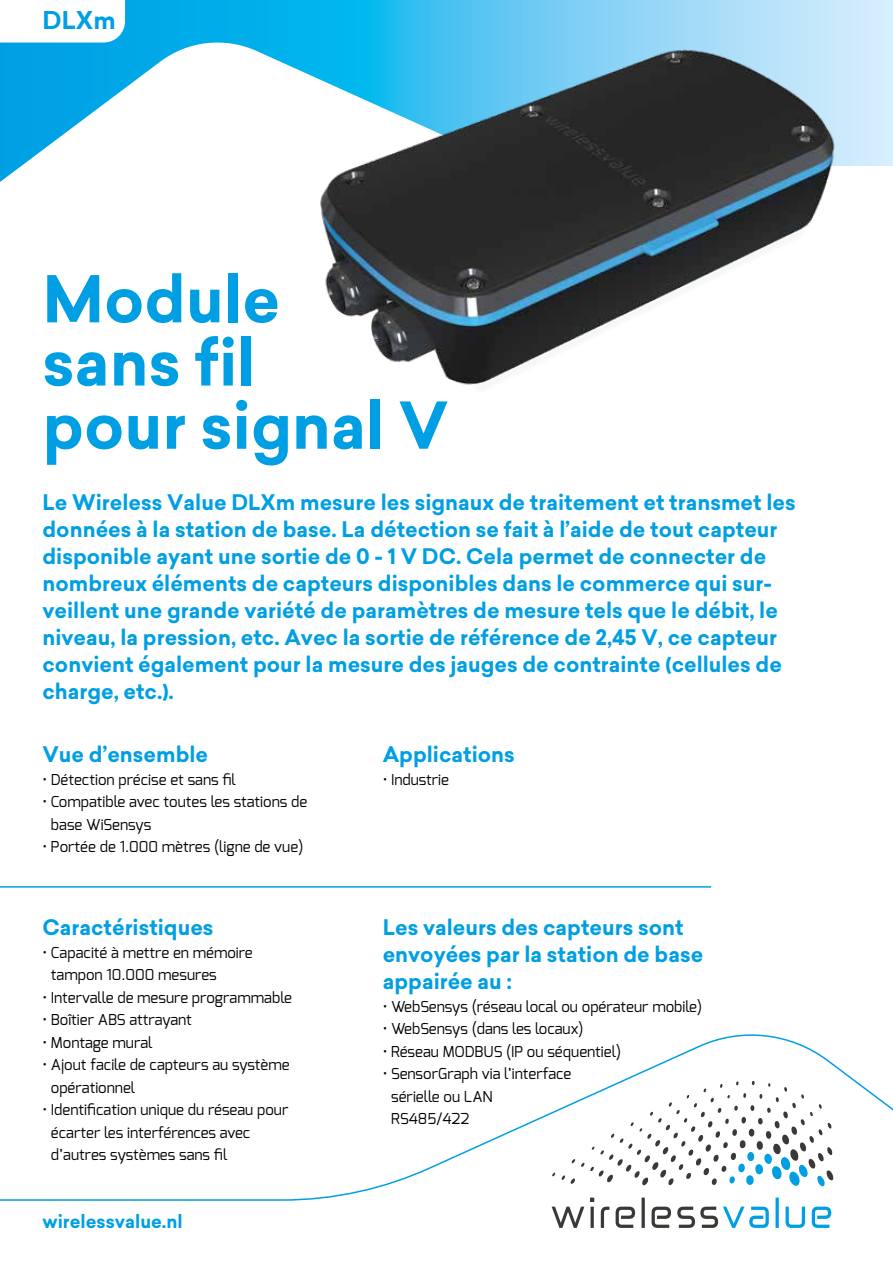
<style>
.page{position:relative;width:893px;height:1263px;background:#fff}
.page>*{position:absolute;margin:0;border:0;box-sizing:border-box;transform-origin:0 0}
.t1{font:700 63.15px/63.2px "Sailec";color:#009fe3}
.t2{font:700 24px "Sailec";color:#009fe3}
.t3{font:700 21px/27px "Sailec";color:#009fe3}
.t4{font:700 18px "Sailec";color:#009fe3}
.t5{font:15px/22.5px "Exo";color:#000}
</style>
<div class="page">
<svg style="left:125px;top:0;width:768px;height:37px;background:#59c7f1"></svg>
<svg style="left:0;top:37px;width:893px;height:145px"></svg>
<svg style="left:0;top:1034px;width:893px;height:181px"></svg>
<svg style="left:571px;top:1159px;width:4px;height:4px"></svg>
<svg style="left:552px;top:1172px;width:3px;height:4px"></svg>
<svg style="left:562px;top:1175px;width:13px;height:9px"></svg>
<svg style="left:581px;top:1081px;width:252px;height:105px"></svg>
<svg style="left:552px;top:1197px;width:279px;height:31px"></svg>
<svg style="left:0;top:23px;width:125px;height:20px"></svg>
<hr style="left:0;top:886px;width:711px;height:2px;background:#009fe3">
<img style="left:305px;top:32px;width:549px;height:355px">
<p class="t2" style="left:43px;top:3px;width:75px">DLXm</p>
<h1 class="t1" style="left:43px;top:269px;width:407px">Module<br>sans fil<br>pour signal V</h1>
<p class="t3" style="left:43px;top:489px;width:755px">Le Wireless Value DLXm mesure les signaux de traitement et transmet les données à la station de base. La détection se fait à l’aide de tout capteur disponible ayant une sortie de 0 - 1 V DC. Cela permet de connecter de nombreux éléments de capteurs disponibles dans le commerce qui sur&shy;veillent une grande variété de paramètres de mesure tels que le débit, le niveau, la pression, etc. Avec la sortie de référence de 2,45 V, ce capteur convient également pour la mesure des jauges de contrainte (cellules de charge, etc.).</p>
<p class="t3" style="left:43px;top:741px;width:167px">Vue d’ensemble</p>
<p class="t5" style="left:43px;top:768px;width:195px">• Détection précise et sans fil</p>
<p class="t5" style="left:51px;top:790px;width:258px;text-indent:-8px">• Compatible avec toutes les stations de base WiSensys</p>
<p class="t5" style="left:43px;top:835px;width:262px">• Portée de 1.000 mètres (ligne de vue)</p>
<p class="t3" style="left:43px;top:914px;width:173px">Caractéristiques</p>
<p class="t5" style="left:51px;top:941px;width:203px;text-indent:-8px">• Capacité à mettre en mémoire tampon 10.000 mesures</p>
<p class="t5" style="left:43px;top:986px;width:251px">• Intervalle de mesure programmable</p>
<p class="t5" style="left:43px;top:1008px;width:151px">• Boîtier ABS attrayant</p>
<p class="t5" style="left:43px;top:1031px;width:112px">• Montage mural</p>
<p class="t5" style="left:51px;top:1053px;width:240px;text-indent:-8px">• Ajout facile de capteurs au système opérationnel</p>
<p class="t5" style="left:51px;top:1098px;width:239px;text-indent:-8px">• Identification unique du réseau pour écarter les interférences avec d’autres systèmes sans fil</p>
<p class="t4" style="left:43px;top:1208px;width:142px">wirelessvalue.nl</p>
<p class="t3" style="left:383px;top:741px;width:134px">Applications</p>
<p class="t5" style="left:383px;top:768px;width:68px">• Industrie</p>
<p class="t3" style="left:383px;top:914px;width:322px">Les valeurs des capteurs sont envoyées par la station de base appairée au :</p>
<p class="t5" style="left:383px;top:995px;width:321px">• WebSensys (réseau local ou opérateur mobile)</p>
<p class="t5" style="left:383px;top:1017px;width:202px">• WebSensys (dans les locaux)</p>
<p class="t5" style="left:383px;top:1040px;width:240px">• Réseau MODBUS (IP ou séquentiel)</p>
<p class="t5" style="left:391px;top:1062px;width:182px;text-indent:-8px">• SensorGraph via l’interface sérielle ou LAN<br>RS485/422</p>
</div>
